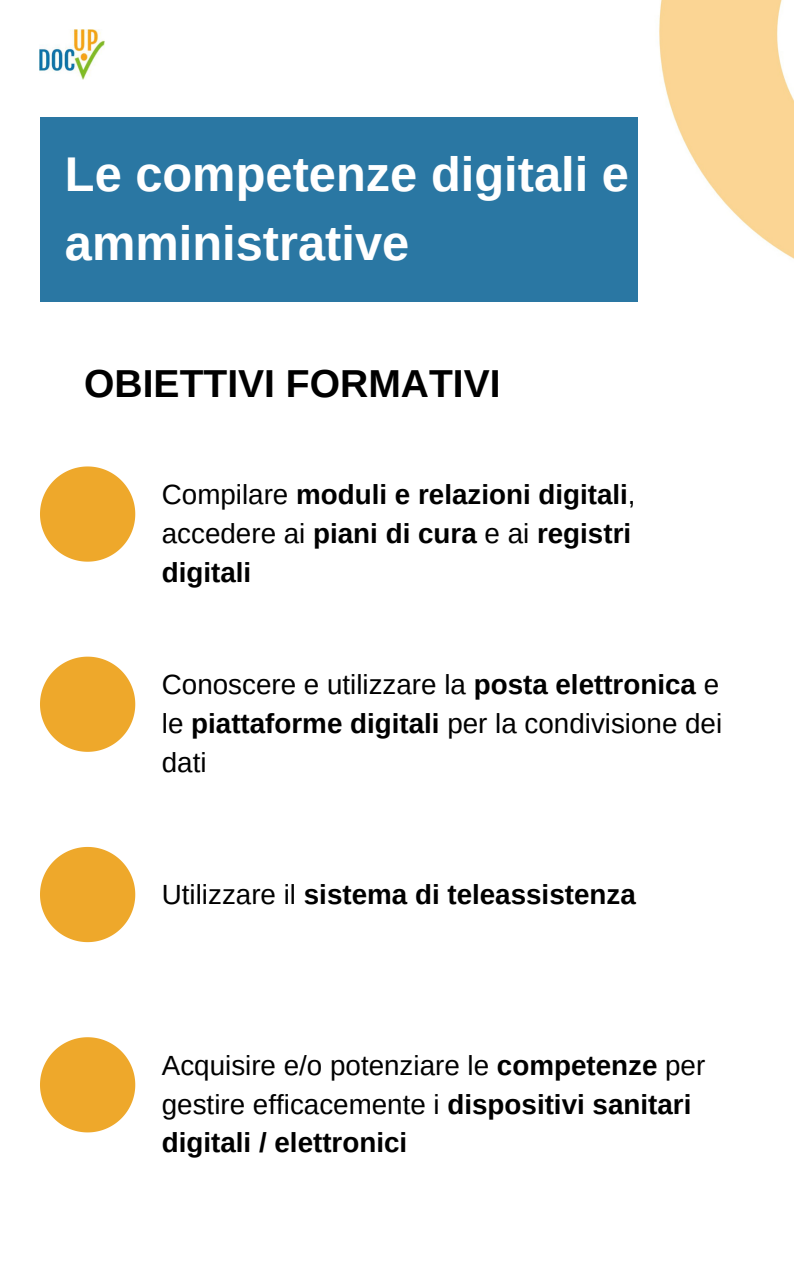
<style>
.page{position:relative;width:794px;height:1266px;background:#fff}
.page>*{position:absolute;margin:0;border:0;box-sizing:border-box;transform-origin:0 0}
.t1{font:700 48.75px/68.1px "Arimo";color:#fff}
.t2{font:700 39px "Arimo";color:#000}
.t3{font:700 27.75px/38.8px "Arimo";color:#000}
.t4{font:27.75px/38.8px "Arimo";color:#000;text-align:justify}
.s1{font-weight:400}
.s2{font-weight:700}
</style>
<div class="page">
<img style="left:40px;top:29px;width:64px;height:50px">
<img style="left:637px;top:0;width:156px;height:277px">
<div style="left:40px;top:117px;width:597px;height:184px;background:#2a77a3"></div>
<svg style="left:40px;top:466px;width:95px;height:95px"></svg>
<svg style="left:40px;top:847px;width:95px;height:95px"></svg>
<svg style="left:40px;top:656px;width:95px;height:96px"></svg>
<svg style="left:40px;top:1037px;width:95px;height:95px"></svg>
<h1 class="t1" style="left:65px;top:140px;width:565px">Le competenze digitali e amministrative</h1>
<h2 class="t2" style="left:84px;top:362px;width:417px">OBIETTIVI FORMATIVI</h2>
<p class="t3" style="left:162px;top:475px;width:475px"><span class="s1">Compilare</span> moduli e relazioni digitali<span class="s1">, accedere ai</span> piani di cura <span class="s1">e ai</span> registri digitali</p>
<p class="t4" style="left:162px;top:665px;width:561px">Conoscere e utilizzare la <span class="s2">posta elettronica</span> e le <span class="s2">piattaforme digitali</span> per la condivisione dei dati</p>
<p class="t3" style="left:162px;top:875px;width:475px"><span class="s1">Utilizzare il</span> sistema di teleassistenza</p>
<p class="t3" style="left:162px;top:1045px;width:544px"><span class="s1">Acquisire e/o potenziare le</span> competenze <span class="s1">per gestire efficacemente i</span> dispositivi sanitari digitali / elettronici</p>
</div>
